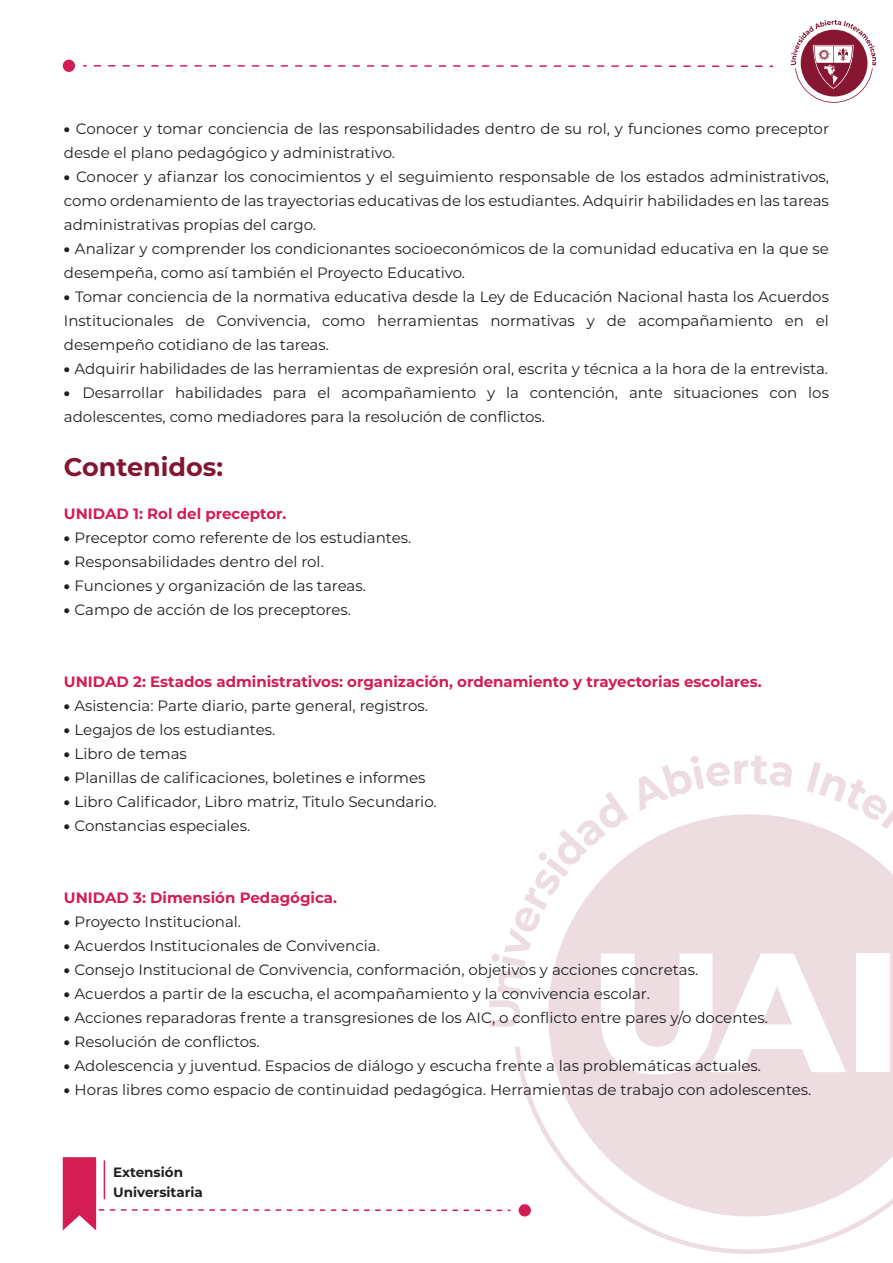
<style>
.page{position:relative;width:893px;height:1263px;background:#fff}
.page>*{position:absolute;margin:0;border:0;box-sizing:border-box;transform-origin:0 0}
.t1{font:700 25.5px "Montserrat";color:#841531}
.t2{font:15px/24px "Montserrat";color:#231f20}
.t3{font:700 15px "Montserrat";color:#d31d53}
.t4{font:700 13.5px/20.9px "Montserrat";color:#231f20}
.s1{font-weight:900}
</style>
<div class="page">
<svg style="left:94px;top:65px;width:679px;height:2px"></svg>
<div style="left:63px;top:60px;width:12px;height:12px;background:#d31d53;border-radius:50%"></div>
<svg style="left:62px;top:755px;width:831px;height:499px"></svg>
<div style="left:519px;top:1204px;width:12px;height:12px;background:#d31d53;border-radius:50%"></div>
<svg style="left:791px;top:20px;width:85px;height:83px"></svg>
<p class="t2" style="left:64px;top:116px;width:767px"><span class="s1">•</span> Conocer y tomar conciencia de las responsabilidades dentro de su rol, y funciones como preceptor desde el plano pedagógico y administrativo.</p>
<p class="t2" style="left:64px;top:164px;width:767px;text-align:justify"><span class="s1">•</span> Conocer y afianzar los conocimientos y el seguimiento responsable de los estados administrativos, como ordenamiento de las trayectorias educativas de los estudiantes. Adquirir habilidades en las tareas administrativas propias del cargo.</p>
<p class="t2" style="left:64px;top:236px;width:767px"><span class="s1">•</span> Analizar y comprender los condicionantes socioeconómicos de la comunidad educativa en la que se desempeña, como así también el Proyecto Educativo.</p>
<p class="t2" style="left:64px;top:284px;width:767px;text-align:justify"><span class="s1">•</span> Tomar conciencia de la normativa educativa desde la Ley de Educación Nacional hasta los Acuerdos Institucionales de Convivencia, como herramientas normativas y de acompañamiento en el desempeño cotidiano de las tareas.</p>
<p class="t2" style="left:64px;top:356px;width:766px"><span class="s1">•</span> Adquirir habilidades de las herramientas de expresión oral, escrita y técnica a la hora de la entrevista.</p>
<p class="t2" style="left:64px;top:380px;width:767px"><span class="s1">•</span> Desarrollar habilidades para el acompañamiento y la contención, ante situaciones con los adolescentes, como mediadores para la resolución de conflictos.</p>
<h1 class="t1" style="left:64px;top:448px;width:161px">Contenidos:</h1>
<p class="t3" style="left:64px;top:503px;width:224px">UNIDAD 1: Rol del preceptor.</p>
<p class="t2" style="left:64px;top:525px;width:349px"><span class="s1">•</span> Preceptor como referente de los estudiantes.</p>
<p class="t2" style="left:64px;top:549px;width:261px"><span class="s1">•</span> Responsabilidades dentro del rol.</p>
<p class="t2" style="left:64px;top:573px;width:303px"><span class="s1">•</span> Funciones y organización de las tareas.</p>
<p class="t2" style="left:64px;top:597px;width:288px"><span class="s1">•</span> Campo de acción de los preceptores.</p>
<p class="t3" style="left:64px;top:671px;width:699px">UNIDAD 2: Estados administrativos: organización, ordenamiento y trayectorias escolares.</p>
<p class="t2" style="left:64px;top:693px;width:366px"><span class="s1">•</span> Asistencia: Parte diario, parte general, registros.</p>
<p class="t2" style="left:64px;top:717px;width:213px"><span class="s1">•</span> Legajos de los estudiantes.</p>
<p class="t2" style="left:64px;top:741px;width:124px"><span class="s1">•</span> Libro de temas</p>
<p class="t2" style="left:64px;top:765px;width:363px"><span class="s1">•</span> Planillas de calificaciones, boletines e informes</p>
<p class="t2" style="left:64px;top:789px;width:374px"><span class="s1">•</span> Libro Calificador, Libro matriz, Titulo Secundario.</p>
<p class="t2" style="left:64px;top:813px;width:188px"><span class="s1">•</span> Constancias especiales.</p>
<p class="t3" style="left:64px;top:887px;width:275px">UNIDAD 3: Dimensión Pedagógica.</p>
<p class="t2" style="left:64px;top:909px;width:179px"><span class="s1">•</span> Proyecto Institucional.</p>
<p class="t2" style="left:64px;top:933px;width:318px"><span class="s1">•</span> Acuerdos Institucionales de Convivencia.</p>
<p class="t2" style="left:64px;top:957px;width:636px"><span class="s1">•</span> Consejo Institucional de Convivencia, conformación, objetivos y acciones concretas.</p>
<p class="t2" style="left:64px;top:981px;width:588px"><span class="s1">•</span> Acuerdos a partir de la escucha, el acompañamiento y la convivencia escolar.</p>
<p class="t2" style="left:64px;top:1005px;width:705px"><span class="s1">•</span> Acciones reparadoras frente a transgresiones de los AIC, o conflicto entre pares y/o docentes.</p>
<p class="t2" style="left:64px;top:1029px;width:197px"><span class="s1">•</span> Resolución de conflictos.</p>
<p class="t2" style="left:64px;top:1053px;width:699px"><span class="s1">•</span> Adolescencia y juventud. Espacios de diálogo y escucha frente a las problemáticas actuales.</p>
<p class="t2" style="left:64px;top:1077px;width:749px"><span class="s1">•</span> Horas libres como espacio de continuidad pedagógica. Herramientas de trabajo con adolescentes.</p>
<p class="t4" style="left:113px;top:1160px;width:91px">Extensión<br>Universitaria</p>
</div>
